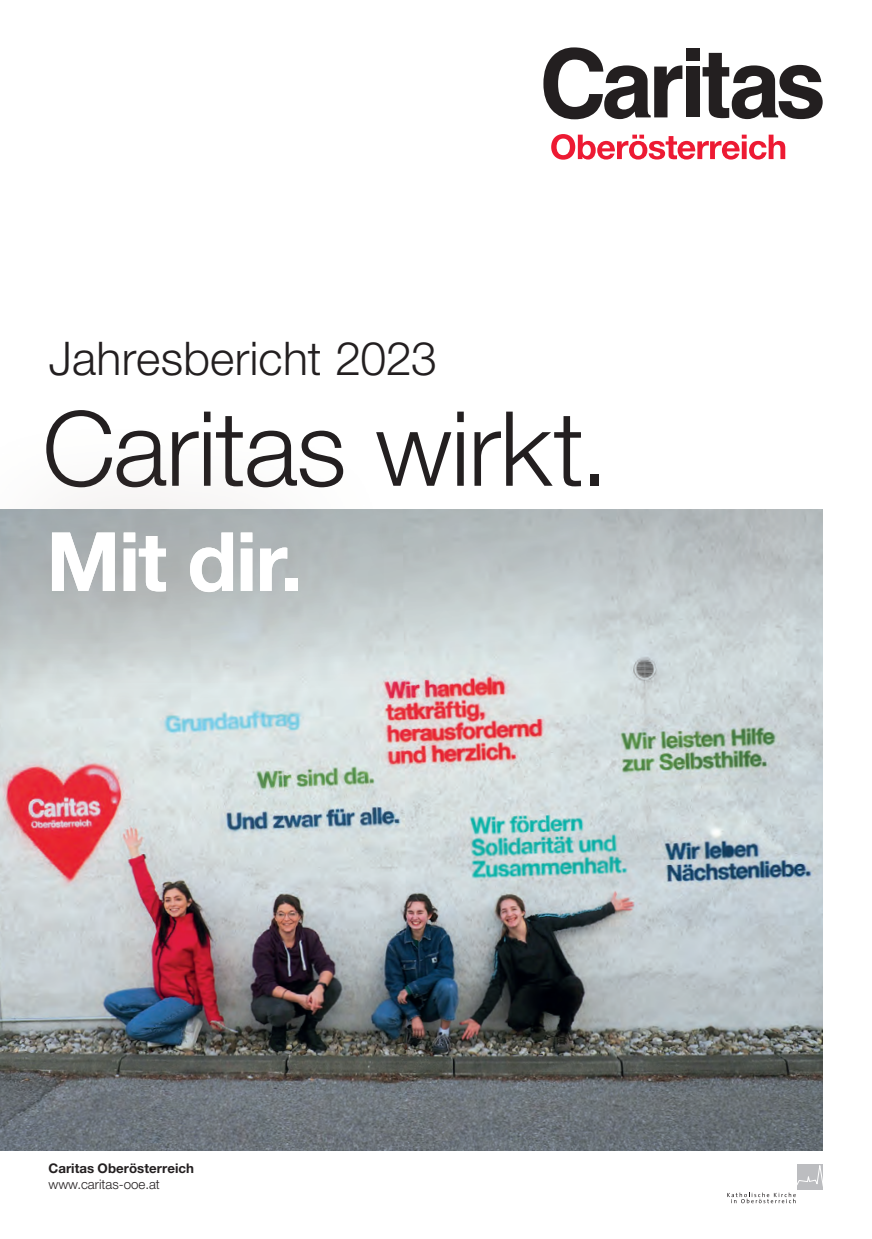
<style>
.page{position:relative;width:872px;height:1239px;background:#fff}
.page>*{position:absolute;margin:0;border:0;box-sizing:border-box;transform-origin:0 0}
.t1{font:300 103.77px "Helvetica Neue LT Std";letter-spacing:-.015em;color:#231f20}
.t2{font:700 81.73px "Helvetica Neue LT Std";letter-spacing:-.02em;color:#fff}
.t3{font:300 46.38px "Helvetica Neue LT Std";letter-spacing:.005em;color:#231f20}
.t4{font:700 13.3px "Helvetica Neue LT Std";letter-spacing:.005em;color:#231f20}
.t5{font:300 13.3px "Helvetica Neue LT Std";color:#231f20}
</style>
<div class="page">
<img style="left:0;top:509px;width:822px;height:641px">
<svg style="left:399px;top:509px;width:380px;height:184px"></svg>
<svg style="left:727px;top:1164px;width:95px;height:39px"></svg>
<div style="left:686px;top:48px;width:13px;height:13px;background:#231f20"></div>
<div style="left:686px;top:67px;width:13px;height:50px;background:#231f20"></div>
<svg style="left:702px;top:53px;width:120px;height:66px"></svg>
<svg style="left:543px;top:47px;width:139px;height:72px"></svg>
<svg style="left:551px;top:134px;width:234px;height:26px"></svg>
<div style="left:0;top:419px;width:399px;height:288px;background:#978179;opacity:.75"></div>
<h3 class="t3" style="left:49px;top:330px;width:389px">Jahresbericht 2023</h3>
<h1 class="t1" style="left:42px;top:385px;width:568px">Caritas wirkt.</h1>
<h2 class="t2" style="left:46px;top:511px;width:258px">Mit dir.</h2>
<p class="t4" style="left:49px;top:1159px;width:147px">Caritas Oberösterreich</p>
<p class="t5" style="left:49px;top:1175px;width:113px">www.caritas-ooe.at</p>
</div>
